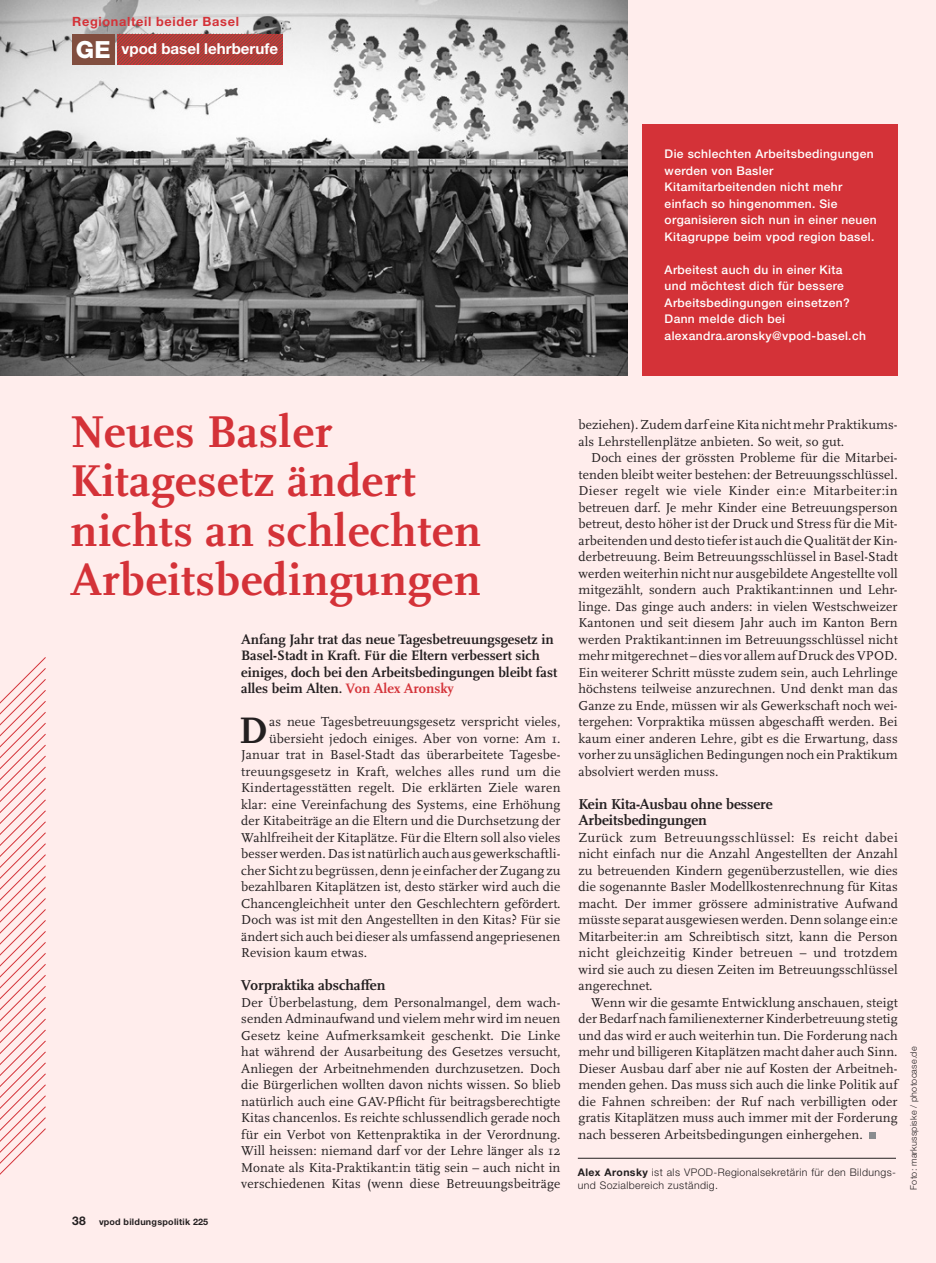
<style>
.page{position:relative;width:936px;height:1263px;background:#fff}
.page>*{position:absolute;margin:0;border:0;box-sizing:border-box;transform-origin:0 0}
.R-_Titel{font:700 46.5px/49.5px "Scala Pro";letter-spacing:.01em;color:#d43238}
.R-_Block_Cap{font:700 38.55px "Scala Pro";color:#231f20}
.Buch_Angaben_Neg_65{font:800 23.7px "Helvetica Neue LT Std";color:#fff}
.Buch_Angaben_Neg_65-2{font:700 15.15px "Helvetica Neue LT Std";color:#fff}
.R-_Titel_Zwischen{font:700 15px/16.5px "Scala Pro";letter-spacing:-.005em;color:#231f20}
.P-_Einleitung{font:700 14.25px/16.5px "Scala Pro";color:#231f20}
.Block_Scala_9pt_einz{font:13.5px/16.5px "Scala Pro";letter-spacing:.01em;color:#231f20;text-align:justify}
.Block_Scala_9pt{font:13.5px/16.5px "Scala Pro";letter-spacing:.01em;color:#231f20;text-align:justify}
.R-_Block_Cap-2{font:13.5px "Scala Pro";letter-spacing:.01em;color:#231f20}
.Rubrik_oben{font:700 12.75px "Helvetica Neue LT Std";letter-spacing:.05em;color:#d43238}
.Buch_Angaben_Neg_65-3{font:500 12px/16.5px "Helvetica Neue LT Std";letter-spacing:.03em;color:#fff}
.Autor_45H_7_LINIE{font:300 10.5px/13.5px "Helvetica Neue LT Std";letter-spacing:.04em;color:#231f20}
.Credit_vertical_45_H{font:300 9px "Helvetica Neue LT Std";letter-spacing:.02em;color:#231f20}
.t1{font:700 9px "Helvetica Neue LT Std";letter-spacing:.03em;color:#231f20}
.s1{color:#d43238}
.s2{font-size:12px}
.s3{font-weight:700}
</style>
<div class="page">
<div style="left:0;top:0;width:935px;height:1263px;background:#ffedec"></div>
<svg style="left:0;top:657px;width:46px;height:518px"></svg>
<div style="left:869px;top:1132px;width:7px;height:7px;background:#8a8c8f"></div>
<img style="left:0;top:0;width:627px;height:376px">
<div style="left:642px;top:125px;width:256px;height:251px;background:#d43238"></div>
<div style="left:72px;top:34px;width:43px;height:31px;background:#814e3f"></div>
<svg style="left:117px;top:33px;width:166px;height:32px;background:#ae413e"></svg>
<hr style="left:578px;top:1158px;width:317px;height:1px;background:#231f20">
<p class="Rubrik_oben" style="left:72px;top:13px;width:168px">Regionalteil beider Basel</p>
<p class="Buch_Angaben_Neg_65" style="left:76px;top:35px;width:36px">GE</p>
<p class="Buch_Angaben_Neg_65-2" style="left:121px;top:39px;width:158px">vpod basel lehrberufe</p>
<p class="Buch_Angaben_Neg_65-3" style="left:664px;top:146px;width:214px">Die schlechten Arbeitsbedingungen werden von Basler<br>Kitamitarbeitenden nicht mehr einfach so hingenommen. Sie organisieren sich nun in einer neuen<br>Kitagruppe beim vpod region basel.</p>
<p class="Buch_Angaben_Neg_65-3" style="left:664px;top:261px;width:203px">Arbeitest auch du in einer Kita und möchtest dich für bessere<br>Arbeitsbedingungen einsetzen?<br>Dann melde dich bei alexandra.aronsky@vpod-basel.ch</p>
<p class="R-_Titel" style="left:71px;top:407px;width:412px">Neues Basler<br>Kitagesetz ändert nichts an schlechten<br>Arbeitsbedingungen</p>
<p class="P-_Einleitung" style="left:241px;top:631px;width:317px">Anfang Jahr trat das neue Tagesbetreuungsgesetz in Basel-Stadt in Kraft. Für die Eltern verbessert sich einiges, doch bei den Arbeitsbedingungen bleibt fast alles beim Alten. <span class="s1">Von Alex Aronsky</span></p>
<p class="R-_Block_Cap" style="left:239px;top:708px;width:30px">D</p>
<p class="R-_Block_Cap-2" style="left:269px;top:714px;width:293px">as neue Tagesbetreuungsgesetz verspricht vieles,</p>
<p class="R-_Block_Cap-2" style="left:269px;top:730px;width:293px">übersieht jedoch einiges. Aber von vorne: Am 1.</p>
<p class="R-_Block_Cap-2" style="left:241px;top:747px;width:321px">Januar trat in Basel-Stadt das überarbeitete Tagesbe-</p>
<p class="R-_Block_Cap-2" style="left:241px;top:763px;width:321px">treuungsgesetz in Kraft, welches alles rund um die</p>
<p class="R-_Block_Cap-2" style="left:241px;top:780px;width:321px">Kindertagesstätten regelt. Die erklärten Ziele waren</p>
<p class="R-_Block_Cap-2" style="left:241px;top:796px;width:321px">klar: eine Vereinfachung des Systems, eine Erhöhung</p>
<p class="R-_Block_Cap-2" style="left:241px;top:813px;width:321px">der Kitabeiträge an die Eltern und die Durchsetzung der</p>
<p class="R-_Block_Cap-2" style="left:241px;top:829px;width:321px">Wahlfreiheit der Kitaplätze. Für die Eltern soll also vieles</p>
<p class="R-_Block_Cap-2" style="left:241px;top:846px;width:321px">besser werden. Das ist natürlich auch aus gewerkschaftli-</p>
<p class="R-_Block_Cap-2" style="left:241px;top:862px;width:321px">cher Sicht zu begrüssen, denn je einfacher der Zugang zu</p>
<p class="R-_Block_Cap-2" style="left:241px;top:879px;width:321px">bezahlbaren Kitaplätzen ist, desto stärker wird auch die</p>
<p class="R-_Block_Cap-2" style="left:241px;top:895px;width:321px">Chancengleichheit unter den Geschlechtern gefördert.</p>
<p class="R-_Block_Cap-2" style="left:241px;top:912px;width:321px">Doch was ist mit den Angestellten in den Kitas? Für sie</p>
<p class="R-_Block_Cap-2" style="left:241px;top:928px;width:321px">ändert sich auch bei dieser als umfassend angepriesenen</p>
<p class="R-_Block_Cap-2" style="left:241px;top:945px;width:127px">Revision kaum etwas.</p>
<p class="R-_Titel_Zwischen" style="left:241px;top:977px;width:146px">Vorpraktika abschaffen</p>
<p class="Block_Scala_9pt" style="left:241px;top:994px;width:321px">Der Überbelastung, dem Personalmangel, dem wach&shy;senden Adminaufwand und vielem mehr wird im neuen Gesetz keine Aufmerksamkeit geschenkt. Die Linke hat während der Ausarbeitung des Gesetzes versucht, Anliegen der Arbeitnehmenden durchzusetzen. Doch die Bürgerlichen wollten davon nichts wissen. So blieb natürlich auch eine GAV-Pflicht für beitragsberechtigte Kitas chancenlos. Es reichte schlussendlich gerade noch für ein Verbot von Kettenpraktika in der Verordnung.<br>Will heissen: niemand darf vor der Lehre länger als 12<br>Monate als Kita-Praktikant:in tätig sein – auch nicht in verschiedenen Kitas (wenn diese Betreuungsbeiträge</p>
<p class="t1" style="left:72px;top:1216px;width:137px"><span class="s2">38</span> vpod bildungspolitik 225</p>
<p class="Block_Scala_9pt" style="left:578px;top:417px;width:321px">beziehen). Zudem darf eine Kita nicht mehr Praktikums&shy;als Lehrstellenplätze anbieten. So weit, so gut.</p>
<p class="Block_Scala_9pt_einz" style="left:578px;top:450px;width:321px;text-indent:13px">Doch eines der grössten Probleme für die Mitarbei&shy;tenden bleibt weiter bestehen: der Betreuungsschlüssel.<br>Dieser regelt wie viele Kinder ein:e Mitarbeiter:in betreuen darf. Je mehr Kinder eine Betreuungsperson betreut, desto höher ist der Druck und Stress für die Mit&shy;arbeitenden und desto tiefer ist auch die Qualität der Kin&shy;derbetreuung. Beim Betreuungsschlüssel in Basel-Stadt werden weiterhin nicht nur ausgebildete Angestellte voll mitgezählt, sondern auch Praktikant:innen und Lehr&shy;linge. Das ginge auch anders: in vielen Westschweizer Kantonen und seit diesem Jahr auch im Kanton Bern werden Praktikant:innen im Betreuungsschlüssel nicht mehr mitgerechnet – dies vor allem auf Druck des VPOD.<br>Ein weiterer Schritt müsste zudem sein, auch Lehrlinge höchstens teilweise anzurechnen. Und denkt man das Ganze zu Ende, müssen wir als Gewerkschaft noch wei&shy;tergehen: Vorpraktika müssen abgeschafft werden. Bei kaum einer anderen Lehre, gibt es die Erwartung, dass vorher zu unsäglichen Bedingungen noch ein Praktikum absolviert werden muss.</p>
<p class="R-_Titel_Zwischen" style="left:578px;top:795px;width:196px">Kein Kita-Ausbau ohne bessere<br>Arbeitsbedingungen</p>
<p class="Block_Scala_9pt" style="left:578px;top:829px;width:321px">Zurück zum Betreuungsschlüssel: Es reicht dabei nicht einfach nur die Anzahl Angestellten der Anzahl zu betreuenden Kindern gegenüberzustellen, wie dies die sogenannte Basler Modellkostenrechnung für Kitas macht. Der immer grössere administrative Aufwand müsste separat ausgewiesen werden. Denn solange ein:e Mitarbeiter:in am Schreibtisch sitzt, kann die Person nicht gleichzeitig Kinder betreuen – und trotzdem wird sie auch zu diesen Zeiten im Betreuungsschlüssel angerechnet.</p>
<p class="Block_Scala_9pt_einz" style="left:578px;top:994px;width:321px;text-indent:13px">Wenn wir die gesamte Entwicklung anschauen, steigt der Bedarf nach familienexterner Kinderbetreuung stetig und das wird er auch weiterhin tun. Die Forderung nach mehr und billigeren Kitaplätzen macht daher auch Sinn.<br>Dieser Ausbau darf aber nie auf Kosten der Arbeitneh&shy;menden gehen. Das muss sich auch die linke Politik auf die Fahnen schreiben: der Ruf nach verbilligten oder gratis Kitaplätzen muss auch immer mit der Forderung nach besseren Arbeitsbedingungen einhergehen.</p>
<p class="Autor_45H_7_LINIE" style="left:578px;top:1165px;width:320px"><span class="s3">Alex Aronsky</span> ist als VPOD-Regionalsekretärin für den Bildungs&shy;und Sozialbereich zuständig.</p>
<p class="Credit_vertical_45_H" style="left:908px;top:1189px;width:144px;rotate:-90deg">Foto: markusspiske / photocase.de</p>
</div>
